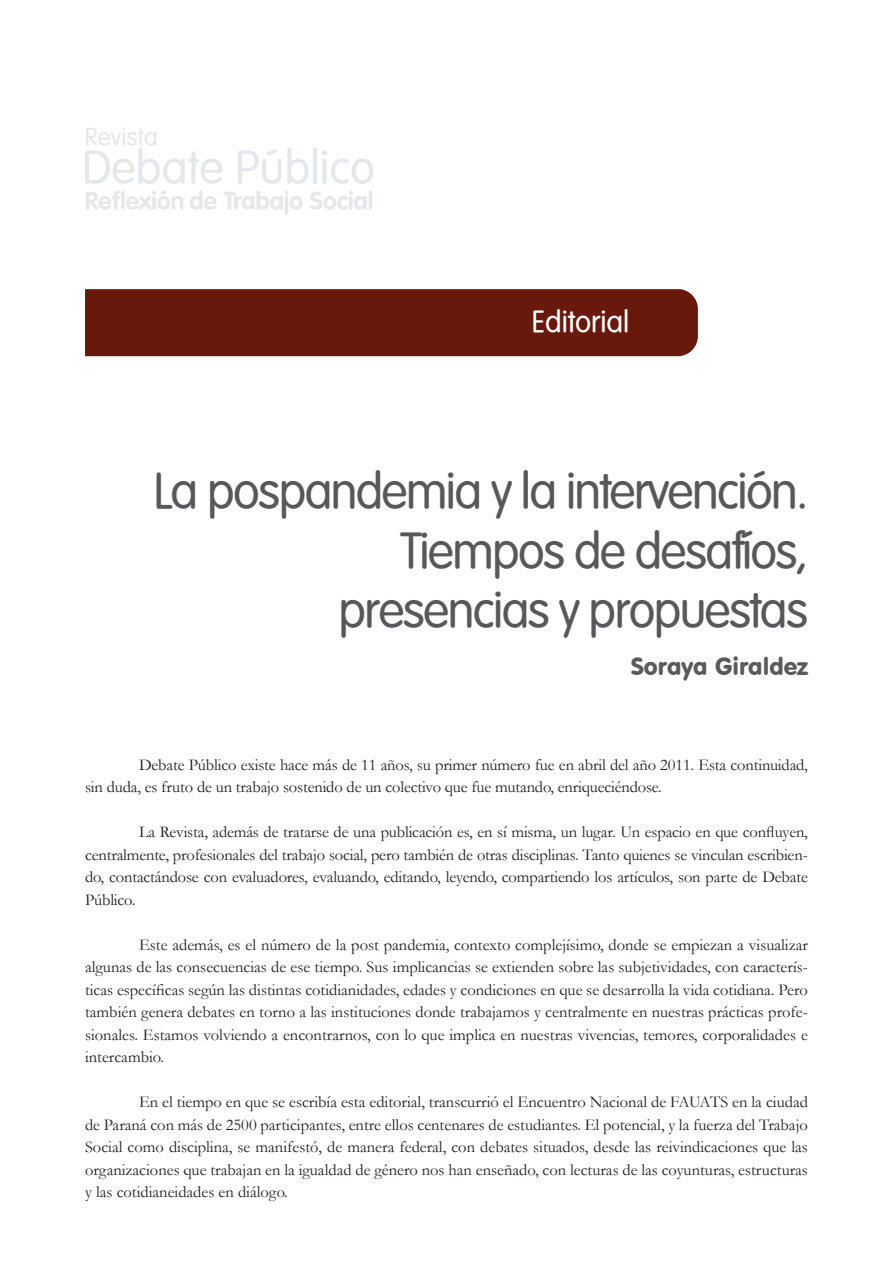
<style>
.page{position:relative;width:893px;height:1263px;background:#fff}
.page>*{position:absolute;margin:0;border:0;box-sizing:border-box;transform-origin:0 0}
.t1{font:49.5px "VAG Rounded Lt Normal";letter-spacing:-.03em;color:#57585a}
.t2{font:30px "VAG Rounded Lt Normal";color:#fff}
.t3{font:24px "VAG Rounded BT";color:#5a5a5d}
.t4{font:16.5px/22.5px "Garamond";letter-spacing:-.01em;color:#231f20;text-align:justify}
</style>
<div class="page">
<div style="left:85px;top:289px;width:613px;height:67px;background:#68190c"></div>
<svg style="left:85px;top:128px;width:137px;height:56px"></svg>
<svg style="left:238px;top:148px;width:71px;height:36px"></svg>
<hr style="left:313px;top:148px;width:4px;height:36px;background:#e5e8ea;border-radius:2px">
<svg style="left:322px;top:150px;width:51px;height:34px"></svg>
<svg style="left:86px;top:190px;width:34px;height:20px"></svg>
<hr style="left:121px;top:190px;width:4px;height:20px;background:#e5e8ea;border-radius:2px">
<svg style="left:126px;top:190px;width:57px;height:20px"></svg>
<svg style="left:190px;top:190px;width:27px;height:20px"></svg>
<svg style="left:223px;top:190px;width:80px;height:25px"></svg>
<svg style="left:310px;top:191px;width:57px;height:19px"></svg>
<hr style="left:369px;top:190px;width:3px;height:20px;background:#e5e8ea;border-radius:2px">
<p class="t2" style="left:532px;top:304px;width:99px">Editorial</p>
<p class="t1" style="left:154px;top:462px;width:656px">La pospandemia y la intervención.</p>
<p class="t1" style="left:400px;top:522px;width:409px">Tiempos de desafíos,</p>
<p class="t1" style="left:339px;top:581px;width:471px">presencias y propuestas</p>
<p class="t3" style="left:631px;top:651px;width:179px">Soraya Giraldez</p>
<p class="t4" style="left:85px;top:753px;width:724px;text-indent:54px">Debate Público existe hace más de 11 años, su primer número fue en abril del año 2011. Esta continuidad, sin duda, es fruto de un trabajo sostenido de un colectivo que fue mutando, enriqueciéndose.</p>
<p class="t4" style="left:85px;top:820px;width:724px;text-indent:54px">La Revista, además de tratarse de una publicación es, en sí misma, un lugar. Un espacio en que confluyen, centralmente, profesionales del trabajo social, pero también de otras disciplinas. Tanto quienes se vinculan escribien&shy;do, contactándose con evaluadores, evaluando, editando, leyendo, compartiendo los artículos, son parte de Debate Público.</p>
<p class="t4" style="left:85px;top:933px;width:724px;text-indent:54px">Este además, es el número de la post pandemia, contexto complejísimo, donde se empiezan a visualizar algunas de las consecuencias de ese tiempo. Sus implicancias se extienden sobre las subjetividades, con caracterís&shy;ticas específicas según las distintas cotidianidades, edades y condiciones en que se desarrolla la vida cotidiana. Pero también genera debates en torno a las instituciones donde trabajamos y centralmente en nuestras prácticas profe&shy;sionales. Estamos volviendo a encontrarnos, con lo que implica en nuestras vivencias, temores, corporalidades e intercambio.</p>
<p class="t4" style="left:85px;top:1090px;width:724px;text-indent:54px">En el tiempo en que se escribía esta editorial, transcurrió el Encuentro Nacional de FAUATS en la ciudad de Paraná con más de 2500 participantes, entre ellos centenares de estudiantes. El potencial, y la fuerza del Trabajo Social como disciplina, se manifestó, de manera federal, con debates situados, desde las reivindicaciones que las organizaciones que trabajan en la igualdad de género nos han enseñado, con lecturas de las coyunturas, estructuras y las cotidianeidades en diálogo.</p>
</div>
